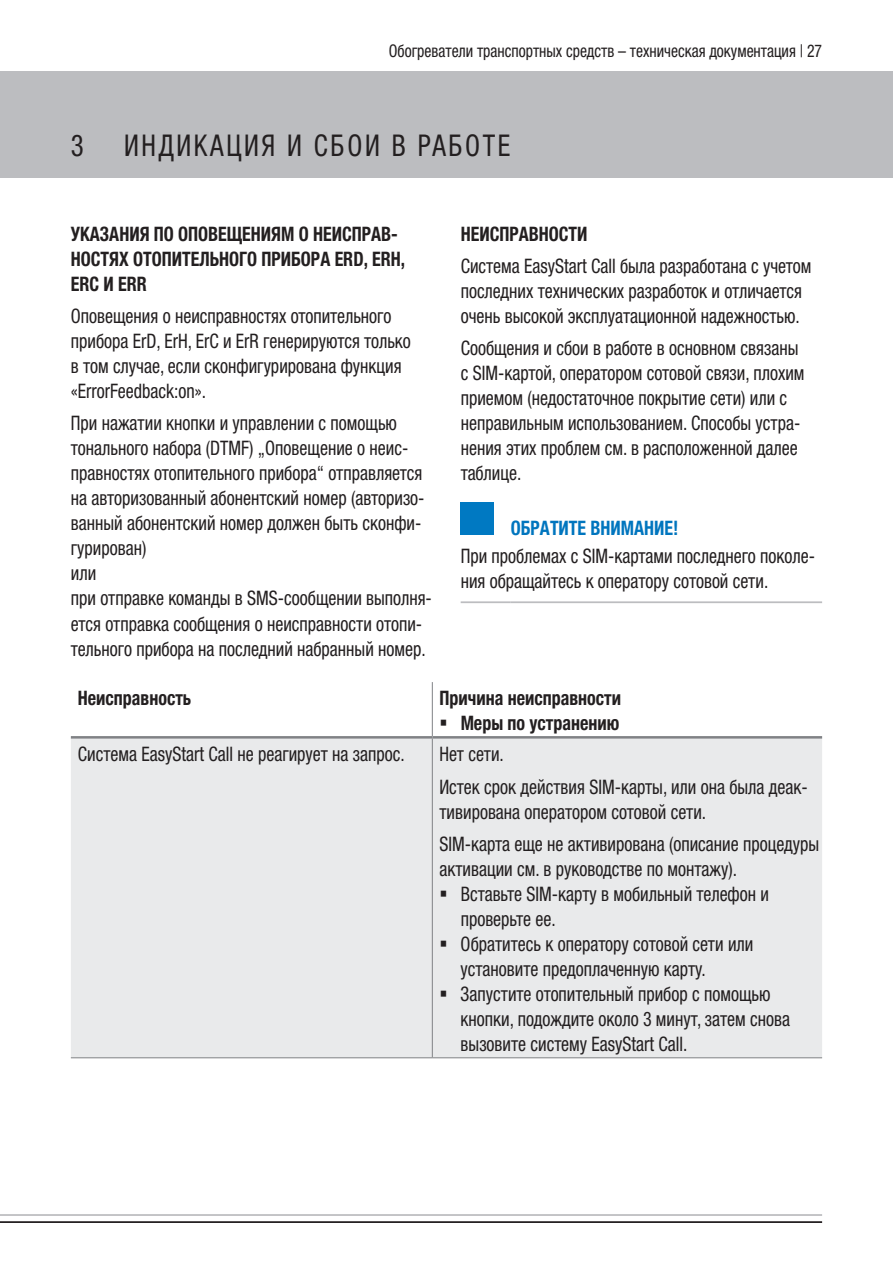
<style>
.page{position:relative;width:893px;height:1262px;background:#fff}
.page>*{position:absolute;margin:0;border:0;box-sizing:border-box;transform-origin:0 0}
.t1{font:condensed 30px "Helvetica Neue LTW1 G";letter-spacing:.1em;color:#231f20;scale:.9 1}
.t2{font:condensed 20px/25px "Helvetica Neue LTW1 G";color:#231f20;scale:.9 1}
.t3{font:700 condensed 20px/25px "Helvetica Neue LTW1 G";color:#231f20;scale:.9 1}
.t4{font:700 condensed 20px "Helvetica Neue LTW1 G";color:#0075be;scale:.9 1}
.t5{font:condensed 17.5px "Helvetica Neue LTW1 G";color:#231f20;scale:.9 1}
</style>
<div class="page">
<div style="left:0;top:71px;width:893px;height:106px;background:#bcbdc0"></div>
<hr style="left:0;top:1214px;width:822px;height:1px;background:#bcbdc0">
<hr style="left:0;top:1221px;width:822px;height:1px;background:#231f20">
<hr style="left:461px;top:601px;width:50px;height:2px;background:#bcbdc0">
<hr style="left:511px;top:601px;width:311px;height:2px;background:#bcbdc0">
<div style="left:461px;top:501px;width:33px;height:33px;background:#0079c2"></div>
<div style="left:71px;top:738px;width:751px;height:319px;background:#e9eaeb"></div>
<hr style="left:432px;top:682px;width:1px;height:54px;background:#808285">
<hr style="left:71px;top:736px;width:361px;height:2px;background:#808285">
<hr style="left:432px;top:736px;width:390px;height:2px;background:#808285">
<hr style="left:432px;top:738px;width:1px;height:319px;background:#808285">
<hr style="left:71px;top:1057px;width:361px;height:1px;background:#808285">
<hr style="left:432px;top:1057px;width:390px;height:1px;background:#808285">
<svg style="left:441px;top:890px;width:5px;height:6px"></svg>
<svg style="left:441px;top:940px;width:5px;height:6px"></svg>
<svg style="left:441px;top:990px;width:5px;height:6px"></svg>
<p class="t5" style="left:389px;top:40px;width:483px">Обогреватели транспортных средств – техническая документация | 27</p>
<h1 class="t1" style="left:71px;top:128px;width:16px">3</h1>
<h1 class="t1" style="left:124px;top:128px;width:431px">Индикация и сбои в работе</h1>
<p class="t3" style="left:71px;top:222px;width:373px">УКАЗАНИЯ ПО ОПОВЕЩЕНИЯМ О НЕИСПРАВ-<br>НОСТЯХ ОТОПИТЕЛЬНОГО ПРИБОРА ERD, ERH,<br>ERC И ERR</p>
<p class="t2" style="left:71px;top:304px;width:379px">Оповещения о неисправностях отопительного прибора ErD, ErH, ErC и ErR генерируются только в том случае, если сконфигурирована функция «ErrorFeedback:on».</p>
<p class="t2" style="left:71px;top:411px;width:403px">При нажатии кнопки и управлении с помощью тонального набора (DTMF) „Оповещение о неис&shy;правностях отопительного прибора“ отправляется на авторизованный абонентский номер (авторизо&shy;ванный абонентский номер должен быть сконфи&shy;гурирован)<br>или<br>при отправке команды в SMS-сообщении выполня&shy;ется отправка сообщения о неисправности отопи&shy;тельного прибора на последний набранный номер.</p>
<p class="t3" style="left:461px;top:222px;width:142px">НЕИСПРАВНОСТИ</p>
<p class="t2" style="left:461px;top:254px;width:391px">Система EasyStart Call была разработана с учетом последних технических разработок и отличается очень высокой эксплуатационной надежностью.</p>
<p class="t2" style="left:461px;top:336px;width:384px">Сообщения и сбои в работе в основном связаны с SIM-картой, оператором сотовой связи, плохим приемом (недостаточное покрытие сети) или с неправильным использованием. Способы устра&shy;нения этих проблем см. в расположенной далее таблице.</p>
<p class="t4" style="left:511px;top:515px;width:188px">ОБРАТИТЕ ВНИМАНИЕ!</p>
<p class="t2" style="left:461px;top:543px;width:395px">При проблемах с SIM-картами последнего поколе&shy;ния обращайтесь к оператору сотовой сети.</p>
<p class="t3" style="left:78px;top:685px;width:127px">НЕИСПРАВНОСТЬ</p>
<p class="t3" style="left:439px;top:685px;width:203px;text-align:right">ПРИЧИНА НЕИСПРАВНОСТИ<br>МЕРЫ ПО УСТРАНЕНИЮ</p>
<p class="t2" style="left:78px;top:742px;width:365px">Система EasyStart Call не реагирует на запрос.</p>
<p class="t2" style="left:439px;top:738px;width:411px;line-height:32px">Нет сети.<br>Истек срок действия SIM-карты, или она была деак-</p>
<p class="t2" style="left:439px;top:795px;width:423px;line-height:32px">тивирована оператором сотовой сети.<br>SIM-карта еще не активирована (описание процедуры</p>
<p class="t2" style="left:461px;top:856px;width:368px;text-indent:-21px">активации см. в руководстве по монтажу).<br>Вставьте SIM-карту в мобильный телефон и проверьте ее.<br>Обратитесь к оператору сотовой сети или установите предоплаченную карту.<br>Запустите отопительный прибор с помощью кнопки, подождите около 3 минут, затем снова вызовите систему EasyStart Call.</p>
</div>
